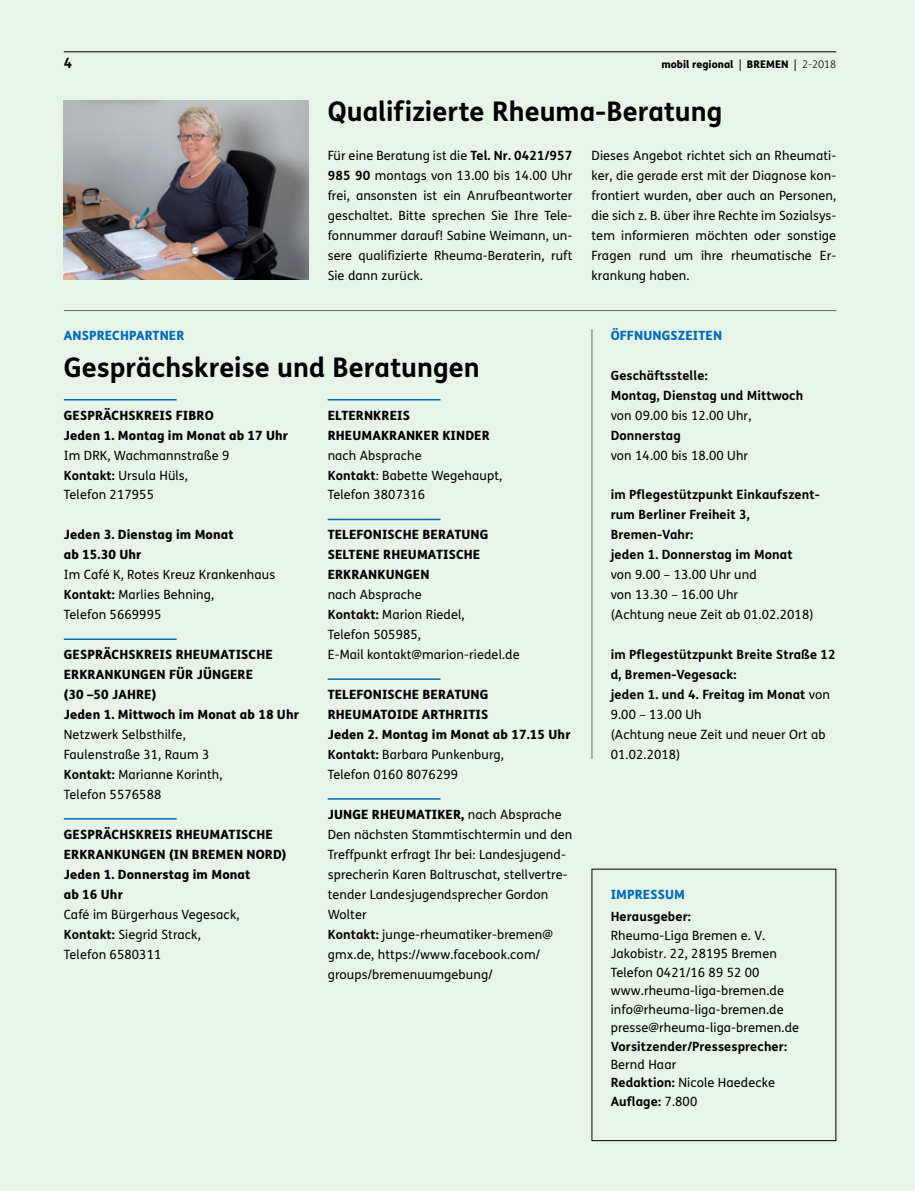
<style>
.page{position:relative;width:915px;height:1191px;background:#fff}
.page>*{position:absolute;margin:0;border:0;box-sizing:border-box;transform-origin:0 0}
.t1{font:700 27px "FS Me";color:#000}
.t2{font:700 14.25px "FS Me";color:#000}
.t3{font:12.75px/20px "FS Me";letter-spacing:.01em;color:#000}
.t4{font:800 12.75px/20px "FS Me";letter-spacing:.01em;color:#000}
.t5{font:700 12.75px/20px "FS Me";letter-spacing:.01em;color:#000}
.t6{font:800 12.75px "FS Me";letter-spacing:.01em;color:#006cb7}
.t7{font:800 10.5px "FS Me";color:#000}
.s1{font-weight:400}
.s2{font-weight:300}
.s3{font-weight:700}
.s4{font-weight:800}
</style>
<div class="page">
<div style="left:0;top:0;width:914px;height:1191px;background:#e8f4e7"></div>
<hr style="left:64px;top:51px;width:772px;height:1px;background:#000">
<img style="left:64px;top:100px;width:244px;height:180px">
<hr style="left:64px;top:399px;width:112px;height:1px;background:#006cb7">
<hr style="left:64px;top:638px;width:112px;height:2px;background:#006cb7">
<hr style="left:64px;top:818px;width:112px;height:1px;background:#006cb7">
<hr style="left:327px;top:399px;width:113px;height:1px;background:#006cb7">
<hr style="left:327px;top:519px;width:113px;height:1px;background:#006cb7">
<hr style="left:327px;top:678px;width:113px;height:2px;background:#006cb7">
<hr style="left:327px;top:798px;width:113px;height:1px;background:#006cb7">
<hr style="left:64px;top:310px;width:772px;height:1px;background:#6d6e71">
<hr style="left:591px;top:329px;width:1px;height:430px;background:#6d6e71">
<p class="t2" style="left:64px;top:52px;width:10px">4</p>
<p class="t7" style="left:661px;top:56px;width:176px">MOBIL REGIONAL <span class="s1">|</span> BREMEN <span class="s1">|</span> <span class="s2">2-2018</span></p>
<h1 class="t1" style="left:327px;top:90px;width:396px">Qualifizierte Rheuma-Beratung</h1>
<p class="t3" style="left:327px;top:145px;width:246px;text-align:justify">Für eine Beratung ist die <span class="s3">Tel. Nr. 0421/957<br>985 90</span> montags von 13.00 bis 14.00 Uhr frei, ansonsten ist ein Anrufbeantworter geschaltet. Bitte sprechen Sie Ihre Tele&shy;fonnummer darauf! Sabine Weimann, un&shy;sere qualifizierte Rheuma-Beraterin, ruft Sie dann zurück.</p>
<p class="t3" style="left:591px;top:145px;width:246px;text-align:justify">Dieses Angebot richtet sich an Rheumati&shy;ker, die gerade erst mit der Diagnose kon&shy;frontiert wurden, aber auch an Personen, die sich z. B. über ihre Rechte im Sozialsys&shy;tem informieren möchten oder sonstige Fragen rund um ihre rheumatische Er&shy;krankung haben.</p>
<p class="t6" style="left:64px;top:325px;width:122px">ANSPRECHPARTNER</p>
<h1 class="t1" style="left:64px;top:347px;width:417px">Gesprächskreise und Beratungen</h1>
<p class="t4" style="left:64px;top:404px;width:226px">GESPRÄCHSKREIS FIBRO<br>JEDEN 1. MONTAG IM MONAT AB 17 UHR</p>
<p class="t3" style="left:64px;top:445px;width:167px">Im DRK, Wachmannstraße 9<br><span class="s3">Kontakt:</span> Ursula Hüls,<br>Telefon 217955</p>
<p class="t4" style="left:64px;top:524px;width:171px">JEDEN 3. DIENSTAG IM MONAT<br>AB 15.30 UHR</p>
<p class="t3" style="left:64px;top:564px;width:213px">Im Café K, Rotes Kreuz Krankenhaus<br><span class="s3">Kontakt:</span> Marlies Behning,<br>Telefon 5669995</p>
<p class="t4" style="left:64px;top:644px;width:236px">GESPRÄCHSKREIS RHEUMATISCHE<br>ERKRANKUNGEN FÜR JÜNGERE<br>(30 –50 JAHRE)<br>JEDEN 1. MITTWOCH IM MONAT AB 18 UHR</p>
<p class="t3" style="left:64px;top:724px;width:160px">Netzwerk Selbsthilfe,<br>Faulenstraße 31, Raum 3<br><span class="s3">Kontakt:</span> Marianne Korinth,<br>Telefon 5576588</p>
<p class="t4" style="left:64px;top:823px;width:224px">GESPRÄCHSKREIS RHEUMATISCHE<br>ERKRANKUNGEN (IN BREMEN NORD)<br>JEDEN 1. DONNERSTAG IM MONAT<br>AB 16 UHR</p>
<p class="t3" style="left:64px;top:904px;width:177px">Café im Bürgerhaus Vegesack,<br><span class="s3">Kontakt:</span> Siegrid Strack,<br>Telefon 6580311</p>
<p class="t4" style="left:327px;top:404px;width:163px">ELTERNKREIS<br>RHEUMAKRANKER KINDER</p>
<p class="t3" style="left:327px;top:445px;width:176px">nach Absprache<br><span class="s3">Kontakt</span>: Babette Wegehaupt,<br>Telefon 3807316</p>
<p class="t4" style="left:327px;top:524px;width:162px">TELEFONISCHE BERATUNG<br>SELTENE RHEUMATISCHE<br>ERKRANKUNGEN</p>
<p class="t3" style="left:327px;top:584px;width:193px">nach Absprache<br><span class="s3">Kontakt:</span> Marion Riedel,<br>Telefon 505985,<br>E-Mail kontakt@marion-riedel.de</p>
<p class="t4" style="left:327px;top:684px;width:244px">TELEFONISCHE BERATUNG<br>RHEUMATOIDE ARTHRITIS<br>JEDEN 2. MONTAG IM MONAT AB 17.15 UHR<br><span class="s3">Kontakt:</span> <span class="s1">Barbara Punkenburg,<br>Telefon 0160 8076299</span></p>
<p class="t3" style="left:327px;top:804px;width:246px"><span class="s4">JUNGE RHEUMATIKER,</span> nach Absprache Den nächsten Stammtischtermin und den Treffpunkt erfragt Ihr bei: Landesjugend&shy;sprecherin Karen Baltruschat, stellvertre&shy;tender Landesjugendsprecher Gordon Wolter<br><span class="s3">Kontakt:</span> junge-rheumatiker-bremen@ gmx.de, https://www.facebook.com/ groups/bremenuumgebung/</p>
<p class="t6" style="left:610px;top:325px;width:113px">ÖFFNUNGSZEITEN</p>
<p class="t5" style="left:610px;top:364px;width:194px">Geschäftsstelle:<br>Montag, Dienstag und Mittwoch</p>
<p class="t3" style="left:610px;top:405px;width:142px">von 09.00 bis 12.00 Uhr,</p>
<p class="t5" style="left:610px;top:424px;width:72px">Donnerstag</p>
<p class="t3" style="left:610px;top:445px;width:139px">von 14.00 bis 18.00 Uhr</p>
<p class="t5" style="left:610px;top:484px;width:210px">im Pflegestützpunkt Einkaufszent&shy;rum Berliner Freiheit 3,<br>Bremen-Vahr:<br>jeden 1. Donnerstag im Monat</p>
<p class="t3" style="left:610px;top:564px;width:204px">von 9.00 – 13.00 Uhr und<br>von 13.30 – 16.00 Uhr<br>(Achtung neue Zeit ab 01.02.2018)</p>
<p class="t5" style="left:610px;top:644px;width:226px">im Pflegestützpunkt Breite Straße 12 d, Bremen-Vegesack:<br>jeden 1. und 4. Freitag im Monat <span class="s1">von<br>9.00 – 13.00 Uh<br>(Achtung neue Zeit und neuer Ort ab<br>01.02.2018)</span></p>
<p class="t6" style="left:610px;top:884px;width:74px">IM PRESSUM</p>
<p class="t5" style="left:610px;top:906px;width:82px">Herausgeber:</p>
<p class="t3" style="left:610px;top:926px;width:190px;line-height:18.5px">Rheuma-Liga Bremen e. V.<br>Jakobistr. 22, 28195 Bremen<br>Telefon 0421/16 89 52 00 www.rheuma-liga-bremen.de info@rheuma-liga-bremen.de presse@rheuma-liga-bremen.de</p>
<p class="t5" style="left:610px;top:1035px;width:178px">Vorsitzender/Pressesprecher:</p>
<p class="t3" style="left:610px;top:1055px;width:166px;line-height:18.5px">Bernd Haar<br><span class="s3">Redaktion:</span> Nicole Haedecke<br><span class="s3">Auflage:</span> 7.800</p>
</div>
